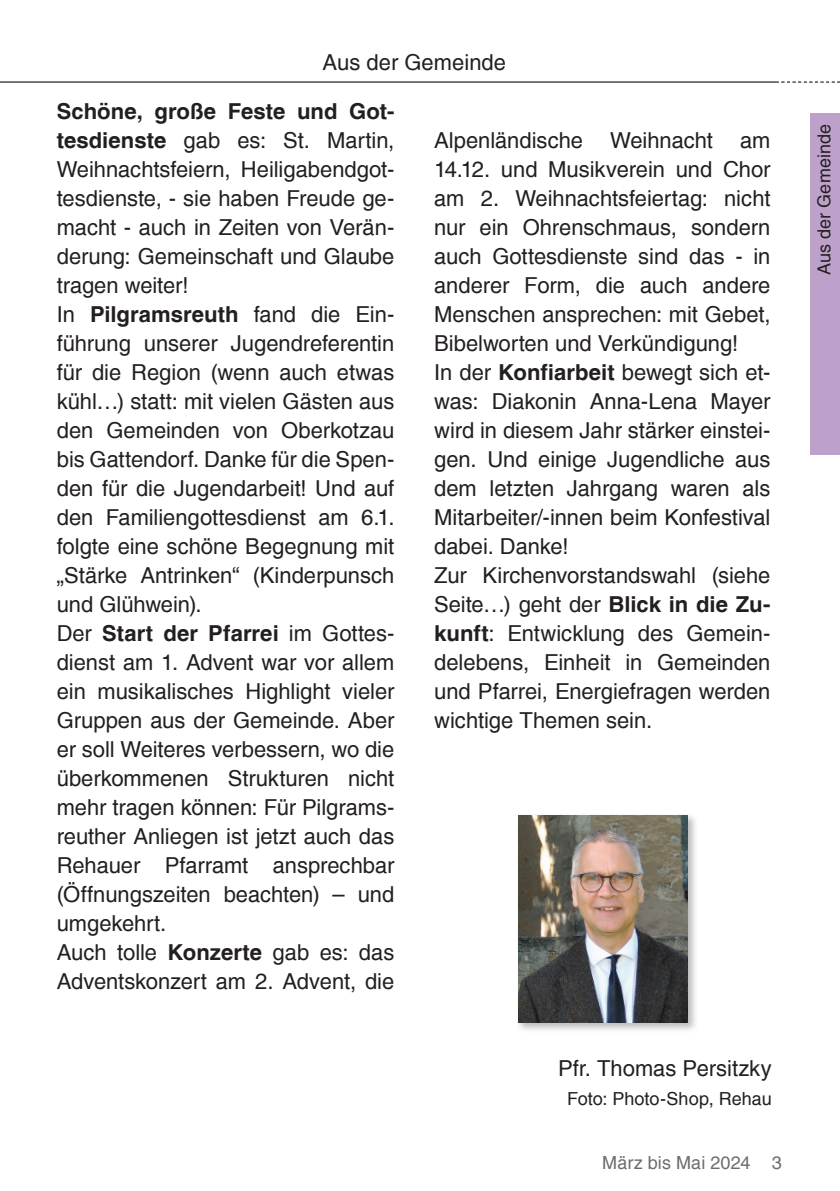
<style>
.page{position:relative;width:840px;height:1191px;background:#fff}
.page>*{position:absolute;margin:0;border:0;box-sizing:border-box;transform-origin:0 0}
.t1{font:22px/29px "Helvetica";letter-spacing:-.005em;color:#231f20}
.t2{font:18px "Helvetica";letter-spacing:.005em;color:#231f20}
.t3{font:18px "Helvetica";letter-spacing:.01em;color:#6c6d70}
.s1{font-weight:700}
</style>
<div class="page">
<div style="left:810px;top:113px;width:29px;height:341px;background:#bea1cb"></div>
<hr style="left:0;top:81px;width:778px;height:2px;background:#6c6d70">
<svg style="left:781px;top:82px;width:58px;height:1px"></svg>
<img style="left:519px;top:815px;width:177px;height:215px">
<img style="left:518px;top:815px;width:169px;height:208px">
<p class="t1" style="left:322px;top:49px;width:185px">Aus der Gemeinde</p>
<p class="t1" style="left:57px;top:98px;width:339px"><span class="s1">Schöne, große Feste und Got&shy;tesdienste</span> gab es: St. Martin,<br>Weihnachtsfeiern, Heiligabendgot&shy;tesdienste, - sie haben Freude ge&shy;macht - auch in Zeiten von Verän&shy;derung: Gemeinschaft und Glaube tragen weiter!<br>In <span class="s1">Pilgramsreuth</span> fand die Ein&shy;führung unserer Jugendreferentin für die Region (wenn auch etwas kühl…) statt: mit vielen Gästen aus den Gemeinden von Oberkotzau bis Gattendorf. Danke für die Spen&shy;den für die Jugendarbeit! Und auf den Familiengottesdienst am 6.1. folgte eine schöne Begegnung mit „Stärke Antrinken“ (Kinderpunsch und Glühwein).<br>Der <span class="s1">Start der Pfarrei</span> im Gottes&shy;dienst am 1. Advent war vor allem ein musikalisches Highlight vieler<br>Gruppen aus der Gemeinde. Aber er soll Weiteres verbessern, wo die überkommenen Strukturen nicht mehr tragen können: Für Pilgrams&shy;reuther Anliegen ist jetzt auch das<br>Rehauer Pfarramt ansprechbar (Öffnungszeiten beachten) – und umgekehrt.<br>Auch tolle <span class="s1">Konzerte</span> gab es: das<br>Adventskonzert am 2. Advent, die</p>
<p class="t1" style="left:434px;top:126px;width:338px">Alpenländische Weihnacht am<br>14.12. und Musikverein und Chor am 2. Weihnachtsfeiertag: nicht nur ein Ohrenschmaus, sondern auch Gottesdienste sind das - in anderer Form, die auch andere<br>Menschen ansprechen: mit Gebet,<br>Bibelworten und Verkündigung!<br>In der <span class="s1">Konfiarbeit</span> bewegt sich et&shy;was: Diakonin Anna-Lena Mayer wird in diesem Jahr stärker einstei&shy;gen. Und einige Jugendliche aus dem letzten Jahrgang waren als<br>Mitarbeiter/-innen beim Konfestival dabei. Danke!<br>Zur Kirchenvorstandswahl (siehe<br>Seite…) geht der <span class="s1">Blick in die Zu&shy;kunft</span>: Entwicklung des Gemein&shy;delebens, Einheit in Gemeinden und Pfarrei, Energiefragen werden wichtige Themen sein.</p>
<p class="t1" style="left:557px;top:1055px;width:215px">Pfr. Thomas Persitzky</p>
<p class="t2" style="left:566px;top:1088px;width:206px">Foto: Photo-Shop, Rehau</p>
<p class="t3" style="left:602px;top:1151px;width:181px">März bis Mai 2024 3</p>
<p class="t2" style="left:813px;top:275px;width:153px;rotate:-90deg">Aus der Gemeinde</p>
</div>
